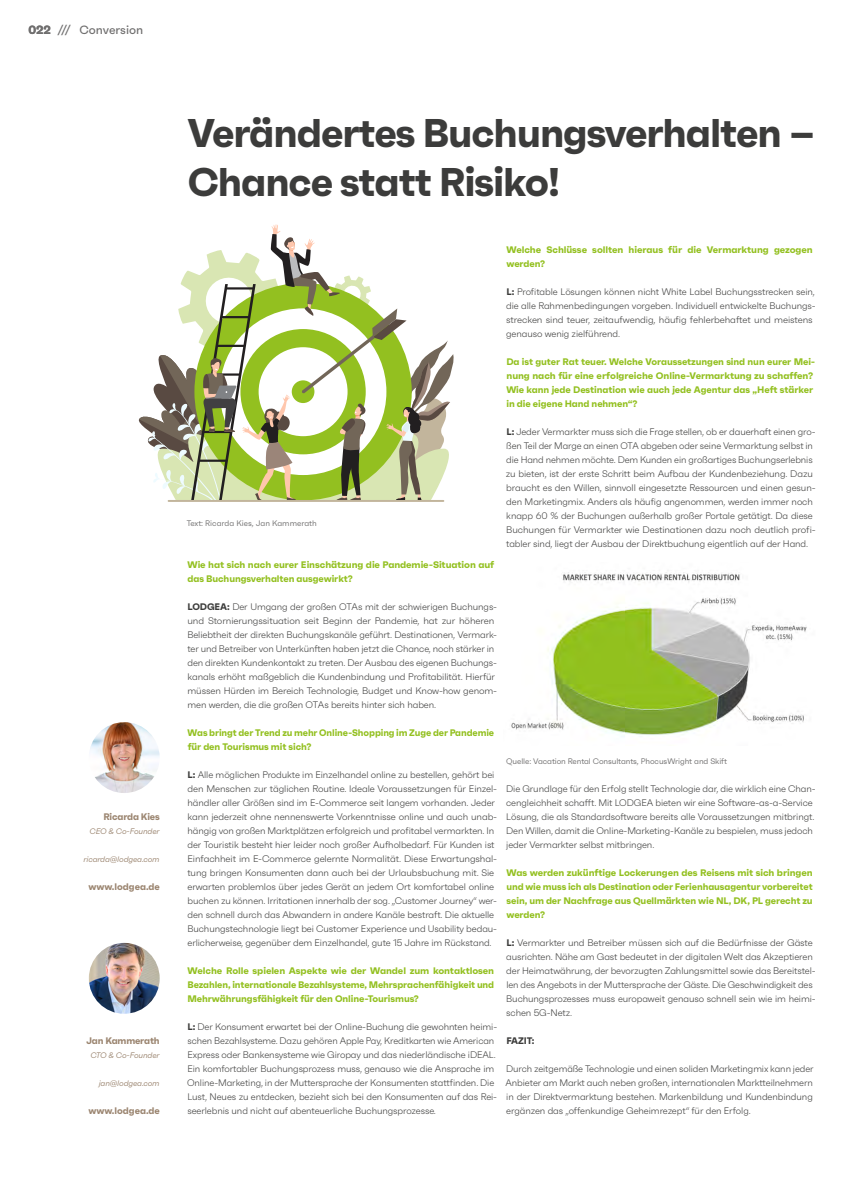
<style>
.page{position:relative;width:842px;height:1191px;background:#fff}
.page>*{position:absolute;margin:0;border:0;box-sizing:border-box;transform-origin:0 0}
.t1{font:700 40px/49px "Faktum";letter-spacing:-.03em;color:#3c3c3b}
.t2{font:500 12px "Faktum";color:#706f6f}
.t3{font:700 12px "Faktum";color:#706f6f}
.t4{font:300 9.5px/14px "Faktum";letter-spacing:-.01em;color:#3c3c3b}
.t5{font:700 9.5px/14px "Faktum";letter-spacing:-.01em;color:#93c020}
.t6{font:700 9.5px "Faktum";letter-spacing:-.02em;color:#9b8570}
.t7{font:700 9.5px "Faktum";letter-spacing:-.01em;color:#3c3c3b}
.t8{font:8px "Faktum";letter-spacing:-.01em;color:#706f6f}
.t9{font:italic 8px "Faktum";letter-spacing:-.02em;color:#9b8570}
.s1{font-weight:700}
</style>
<div class="page">
<img style="left:89px;top:943px;width:71px;height:70px;border-radius:35px">
<img style="left:89px;top:722px;width:71px;height:71px;border-radius:35px">
<hr style="left:168px;top:500px;width:276px;height:2px;background:#c2b59c">
<svg style="left:138px;top:224px;width:316px;height:277px"></svg>
<img style="left:511px;top:572px;width:296px;height:165px">
<p class="t2" style="left:58px;top:23px;width:87px">/// Conversion</p>
<p class="t3" style="left:28px;top:22px;width:24px">022</p>
<p class="t6" style="left:103px;top:810px;width:58px">Ricarda Kies</p>
<p class="t9" style="left:90px;top:826px;width:72px">CEO &amp; Co-Founder</p>
<p class="t9" style="left:84px;top:854px;width:78px">ricarda@lodgea.com</p>
<p class="t6" style="left:88px;top:880px;width:73px">www.lodgea.de</p>
<p class="t6" style="left:86px;top:1034px;width:75px">Jan Kammerath</p>
<p class="t9" style="left:90px;top:1050px;width:71px">CTO &amp; Co-Founder</p>
<p class="t9" style="left:99px;top:1078px;width:62px">jan@lodgea.com</p>
<p class="t6" style="left:88px;top:1104px;width:73px">www.lodgea.de</p>
<h1 class="t1" style="left:188px;top:109px;width:629px">Verändertes Buchungsverhalten –<br>Chance statt Risiko!</h1>
<p class="t8" style="left:187px;top:518px;width:131px">Text: Ricarda Kies, Jan Kammerath</p>
<p class="t5" style="left:188px;top:557px;width:308px">Wie hat sich nach eurer Einschätzung die Pandemie-Situation auf das Buchungsverhalten ausgewirkt?</p>
<p class="t4" style="left:187px;top:599px;width:311px"><span class="s1">LODGEA:</span> Der Umgang der großen OTAs mit der schwierigen Buchungs&shy;und Stornierungssituation seit Beginn der Pandemie, hat zur höheren Beliebtheit der direkten Buchungskanäle geführt. Destinationen, Vermark&shy;ter und Betreiber von Unterkünften haben jetzt die Chance, noch stärker in den direkten Kundenkontakt zu treten. Der Ausbau des eigenen Buchungs&shy;kanals erhöht maßgeblich die Kundenbindung und Profitabilität. Hierfür müssen Hürden im Bereich Technologie, Budget und Know-how genom&shy;men werden, die die großen OTAs bereits hinter sich haben.</p>
<p class="t5" style="left:188px;top:725px;width:308px">Was bringt der Trend zu mehr Online-Shopping im Zuge der Pandemie für den Tourismus mit sich?</p>
<p class="t4" style="left:187px;top:767px;width:311px"><span class="s1">L:</span> Alle möglichen Produkte im Einzelhandel online zu bestellen, gehört bei den Menschen zur täglichen Routine. Ideale Voraussetzungen für Einzel&shy;händler aller Größen sind im E-Commerce seit langem vorhanden. Jeder kann jederzeit ohne nennenswerte Vorkenntnisse online und auch unab&shy;hängig von großen Marktplätzen erfolgreich und profitabel vermarkten. In der Touristik besteht hier leider noch großer Aufholbedarf. Für Kunden ist Einfachheit im E-Commerce gelernte Normalität. Diese Erwartungshal&shy;tung bringen Konsumenten dann auch bei der Urlaubsbuchung mit. Sie erwarten problemlos über jedes Gerät an jedem Ort komfortabel online buchen zu können. Irritationen innerhalb der sog. „Customer Journey“ wer&shy;den schnell durch das Abwandern in andere Kanäle bestraft. Die aktuelle Buchungstechnologie liegt bei Customer Experience und Usability bedau&shy;erlicherweise, gegenüber dem Einzelhandel, gute 15 Jahre im Rückstand.</p>
<p class="t5" style="left:188px;top:963px;width:308px;text-align:justify">Welche Rolle spielen Aspekte wie der Wandel zum kontaktlosen Bezahlen, internationale Bezahlsysteme, Mehrsprachenfähigkeit und Mehrwährungsfähigkeit für den Online-Tourismus?</p>
<p class="t4" style="left:187px;top:1019px;width:312px"><span class="s1">L:</span> Der Konsument erwartet bei der Online-Buchung die gewohnten heimi&shy;schen Bezahlsysteme. Dazu gehören Apple Pay, Kreditkarten wie American Express oder Bankensysteme wie Giropay und das niederländische iDEAL.<br>Ein komfortabler Buchungsprozess muss, genauso wie die Ansprache im Online-Marketing, in der Muttersprache der Konsumenten stattfinden. Die Lust, Neues zu entdecken, bezieht sich bei den Konsumenten auf das Rei&shy;seerlebnis und nicht auf abenteuerliche Buchungsprozesse.</p>
<p class="t5" style="left:506px;top:242px;width:308px">Welche Schlüsse sollten hieraus für die Vermarktung gezogen werden?</p>
<p class="t4" style="left:506px;top:284px;width:311px"><span class="s1">L:</span> Profitable Lösungen können nicht White Label Buchungsstrecken sein, die alle Rahmenbedingungen vorgeben. Individuell entwickelte Buchungs&shy;strecken sind teuer, zeitaufwendig, häufig fehlerbehaftet und meistens genauso wenig zielführend.</p>
<p class="t5" style="left:506px;top:354px;width:310px">Da ist guter Rat teuer. Welche Voraussetzungen sind nun eurer Mei&shy;nung nach für eine erfolgreiche Online-Vermarktung zu schaffen?<br>Wie kann jede Destination wie auch jede Agentur das „Heft stärker in die eigene Hand nehmen“?</p>
<p class="t4" style="left:506px;top:424px;width:311px"><span class="s1">L:</span> Jeder Vermarkter muss sich die Frage stellen, ob er dauerhaft einen gro&shy;ßen Teil der Marge an einen OTA abgeben oder seine Vermarktung selbst in die Hand nehmen möchte. Dem Kunden ein großartiges Buchungserlebnis zu bieten, ist der erste Schritt beim Aufbau der Kundenbeziehung. Dazu braucht es den Willen, sinnvoll eingesetzte Ressourcen und einen gesun&shy;den Marketingmix. Anders als häufig angenommen, werden immer noch knapp 60 % der Buchungen außerhalb großer Portale getätigt. Da diese Buchungen für Vermarkter wie Destinationen dazu noch deutlich profi&shy;tabler sind, liegt der Ausbau der Direktbuchung eigentlich auf der Hand.</p>
<p class="t8" style="left:506px;top:756px;width:222px">Quelle: Vacation Rental Consultants, PhocusWright and Skift</p>
<p class="t4" style="left:506px;top:781px;width:311px">Die Grundlage für den Erfolg stellt Technologie dar, die wirklich eine Chan&shy;cengleichheit schafft. Mit LODGEA bieten wir eine Software-as-a-Service Lösung, die als Standardsoftware bereits alle Voraussetzungen mitbringt.<br>Den Willen, damit die Online-Marketing-Kanäle zu bespielen, muss jedoch jeder Vermarkter selbst mitbringen.</p>
<p class="t5" style="left:506px;top:865px;width:308px;text-align:justify">Was werden zukünftige Lockerungen des Reisens mit sich bringen und wie muss ich als Destination oder Ferienhausagentur vorbereitet sein, um der Nachfrage aus Quellmärkten wie NL, DK, PL gerecht zu werden?</p>
<p class="t4" style="left:506px;top:935px;width:311px"><span class="s1">L:</span> Vermarkter und Betreiber müssen sich auf die Bedürfnisse der Gäste ausrichten. Nähe am Gast bedeutet in der digitalen Welt das Akzeptieren der Heimatwährung, der bevorzugten Zahlungsmittel sowie das Bereitstel&shy;len des Angebots in der Muttersprache der Gäste. Die Geschwindigkeit des Buchungsprozesses muss europaweit genauso schnell sein wie im heimi&shy;schen 5G-Netz.</p>
<p class="t7" style="left:506px;top:1034px;width:30px">FAZIT:</p>
<p class="t4" style="left:505px;top:1061px;width:310px;text-align:justify">Durch zeitgemäße Technologie und einen soliden Marketingmix kann jeder Anbieter am Markt auch neben großen, internationalen Marktteilnehmern in der Direktvermarktung bestehen. Markenbildung und Kundenbindung ergänzen das „offenkundige Geheimrezept“ für den Erfolg.</p>
</div>
